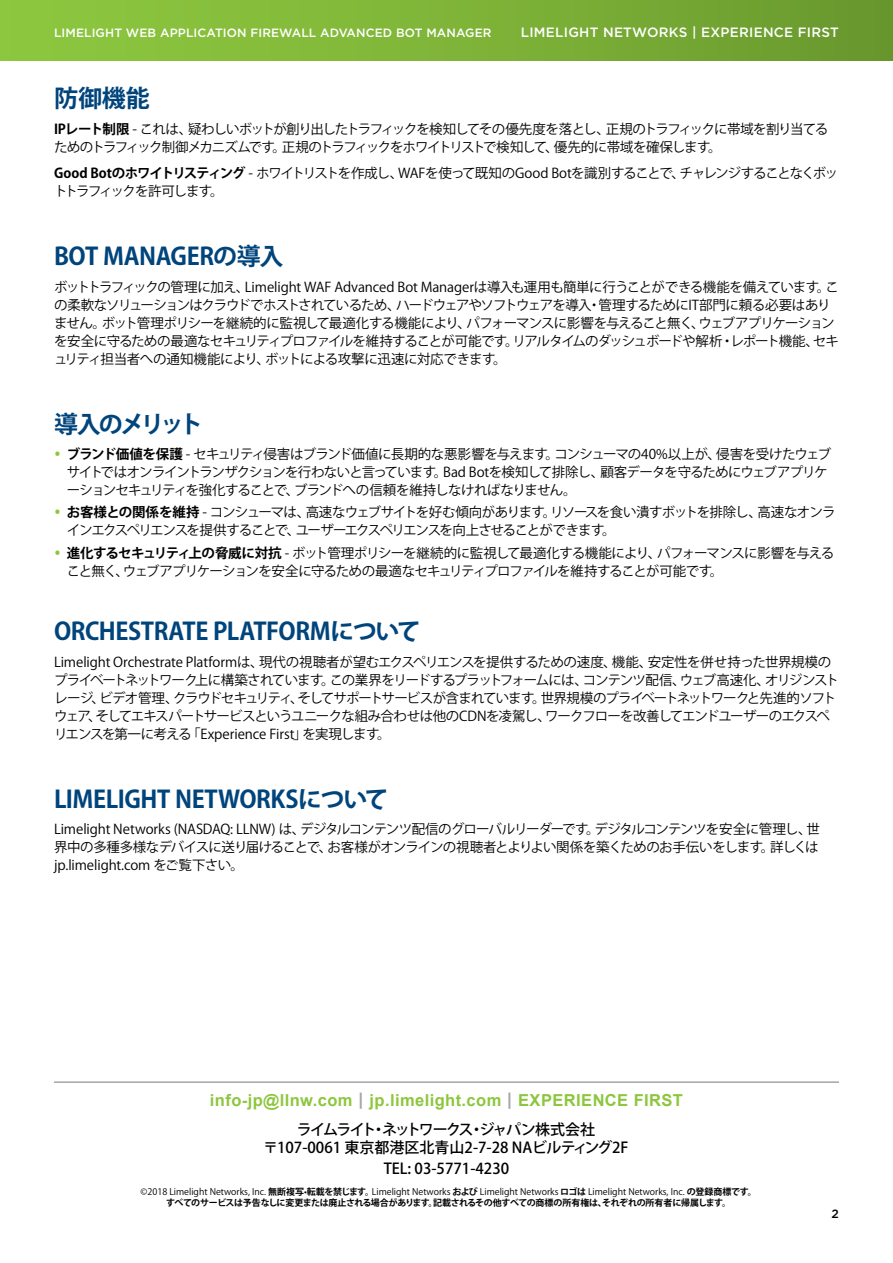
<style>
.page{position:relative;width:893px;height:1263px;background:#fff}
.page>*{position:absolute;margin:0;border:0;box-sizing:border-box;transform-origin:0 0}
.t1{font:700 24px "Koz Go Pr 6 N";letter-spacing:-.02em;color:#00447c}
.t2{font:700 24px "Koz Go Pr 6 N";letter-spacing:-.13em;color:#00447c}
.t3{font:700 16.5px "Arial";letter-spacing:.025em;color:#8dc63e}
.t4{font:500 15px/18px "Koz Go Pr 6 N";letter-spacing:-.03em;color:#000;text-align:center}
.t5{font:500 15px "Koz Go Pr 6 N";color:#000}
.t6{font:13.5px/18px "Koz Go Pr 6 N";letter-spacing:-.06em;color:#000}
.t7{font:13.5px/18px "Koz Go Pr 6 N";letter-spacing:-.085em;color:#000}
.t8{font:13.5px/18px "Koz Go Pr 6 N";letter-spacing:-.09em;color:#000}
.t9{font:500 13.5px "Gotham";letter-spacing:.02em;color:#fff}
.t10{font:500 12px "Gotham";letter-spacing:.01em;color:#fff}
.t11{font:500 12px "Gotham";color:#000}
.t12{font:700 9px/10.5px "Koz Go Pr 6 N";letter-spacing:-.04em;color:#000;text-align:center}
.s1{font-weight:700}
.s2{font-family:"Gotham Narrow";font-weight:700;font-size:15px;color:#8dc63e}
.s3{font-size:17.25px;color:#a3a5a8}
.s4{font-weight:400}
</style>
<div class="page">
<div style="left:0;top:0;width:893px;height:61px;background:linear-gradient(to right,#90cb40,#6a9a2f)"></div>
<hr style="left:54px;top:1081px;width:785px;height:2px;background:#a3a5a8">
<p class="t10" style="left:54px;top:25px;width:439px">LIMELIGHT WEB APPLICATION FIREWALL ADVANCED BOT MANAGER</p>
<p class="t9" style="left:521px;top:23px;width:320px">LIMELIGHT NETWORKS | EXPERIENCE FIRST</p>
<h1 class="t1" style="left:54px;top:85px;width:97px">防御機能</h1>
<p class="t8" style="left:54px;top:120px;width:776px"><span class="s1">IPレート制限</span> - これは、疑わしいボットが創り出したトラフィックを検知してその優先度を落とし、正規のトラフィックに帯域を割り当てるためのトラフィック制御メカニズムです。正規のトラフィックをホワイトリストで検知して、優先的に帯域を確保します。</p>
<p class="t7" style="left:54px;top:164px;width:786px"><span class="s1">Good Botのホワイトリスティング</span> - ホワイトリストを作成し、WAFを使って既知のGood Botを識別することで、チャレンジすることなくボットトラフィックを許可します。</p>
<h1 class="t1" style="left:54px;top:243px;width:231px">BOT MANAGERの導入</h1>
<p class="t6" style="left:54px;top:278px;width:786px">ボットトラフィックの管理に加え、Limelight WAF Advanced Bot Managerは導入も運用も簡単に行うことができる機能を備えています。この柔軟なソリューションはクラウドでホストされているため、ハードウェアやソフトウェアを導入・管理するためにIT部門に頼る必要はありません。ボット管理ポリシーを継続的に監視して最適化する機能により、パフォーマンスに影響を与えること無く、ウェブアプリケーションを安全に守るための最適なセキュリティプロファイルを維持することが可能です。リアルタイムのダッシュボードや解析・レポート機能、セキュリティ担当者への通知機能により、ボットによる攻撃に迅速に対応できます。</p>
<h1 class="t2" style="left:54px;top:410px;width:151px">導入のメリット</h1>
<p class="t6" style="left:67px;top:445px;width:766px;text-indent:-13px"><span class="s2">•</span> <span class="s1">ブランド価値を保護</span> - セキュリティ侵害はブランド価値に長期的な悪影響を与えます。コンシューマの40%以上が、侵害を受けたウェブサイトではオンライントランザクションを行わないと言っています。Bad Botを検知して排除し、顧客データを守るためにウェブアプリケーションセキュリティを強化することで、ブランドへの信頼を維持しなければなりません。</p>
<p class="t7" style="left:67px;top:504px;width:770px;text-indent:-13px"><span class="s2">•</span> <span class="s1">お客様との関係を維持</span> - コンシューマは、高速なウェブサイトを好む傾向があります。リソースを食い潰すボットを排除し、高速なオンラインエクスペリエンスを提供することで、ユーザーエクスペリエンスを向上させることができます。</p>
<p class="t6" style="left:67px;top:544px;width:769px;text-indent:-13px"><span class="s2">•</span> <span class="s1">進化するセキュリティ上の脅威に対抗</span> - ボット管理ポリシーを継続的に監視して最適化する機能により、パフォーマンスに影響を与えること無く、ウェブアプリケーションを安全に守るための最適なセキュリティプロファイルを維持することが可能です。</p>
<h1 class="t1" style="left:54px;top:618px;width:368px">ORCHESTRATE PLATFORMについて</h1>
<p class="t6" style="left:54px;top:653px;width:786px">Limelight Orchestrate Platformは、現代の視聴者が望むエクスペリエンスを提供するための速度、機能、安定性を併せ持った世界規模のプライベートネットワーク上に構築されています。この業界をリードするプラットフォームには、コンテンツ配信、ウェブ高速化、オリジンストレージ、ビデオ管理、クラウドセキュリティ、そしてサポートサービスが含まれています。世界規模のプライベートネットワークと先進的ソフトウェア、そしてエキスパートサービスというユニークな組み合わせは他のCDNを凌駕し、ワークフローを改善してエンドユーザーのエクスペリエンスを第一に考える「Experience First」を実現します。</p>
<h1 class="t1" style="left:54px;top:786px;width:336px">LIMELIGHT NETWORKSについて</h1>
<p class="t6" style="left:54px;top:821px;width:767px;text-align:justify">Limelight Networks (NASDAQ: LLNW) は、デジタルコンテンツ配信のグローバルリーダーです。デジタルコンテンツを安全に管理し、世界中の多種多様なデバイスに送り届けることで、お客様がオンラインの視聴者とよりよい関係を築くためのお手伝いをします。詳しくはjp.limelight.com をご覧下さい。</p>
<p class="t3" style="left:210px;top:1088px;width:475px">info-jp@llnw.com <span class="s3">|</span> jp.limelight.com <span class="s3">|</span> EXPERIENCE FIRST</p>
<p class="t4" style="left:263px;top:1120px;width:367px">ライムライト・ネットワークス・ジャパン株式会社〒107-0061 東京都港区北青山2-7-28 NAビルティング2F</p>
<p class="t5" style="left:384px;top:1160px;width:127px">TEL: 03-5771-4230</p>
<p class="t12" style="left:141px;top:1187px;width:618px"><span class="s4">©2018 Limelight Networks, Inc.</span> 無断複写<span class="s4">•</span>転載を禁じます。<span class="s4">Limelight Networks</span> および <span class="s4">Limelight Networks</span> ロゴは <span class="s4">Limelight Networks, Inc.</span> の登録商標です。すべてのサービスは予告なしに変更または廃止される場合があります。記載されるその他すべての商標の所有権は、それぞれの所有者に帰属します。</p>
<p class="t11" style="left:832px;top:1206px;width:9px">2</p>
</div>
